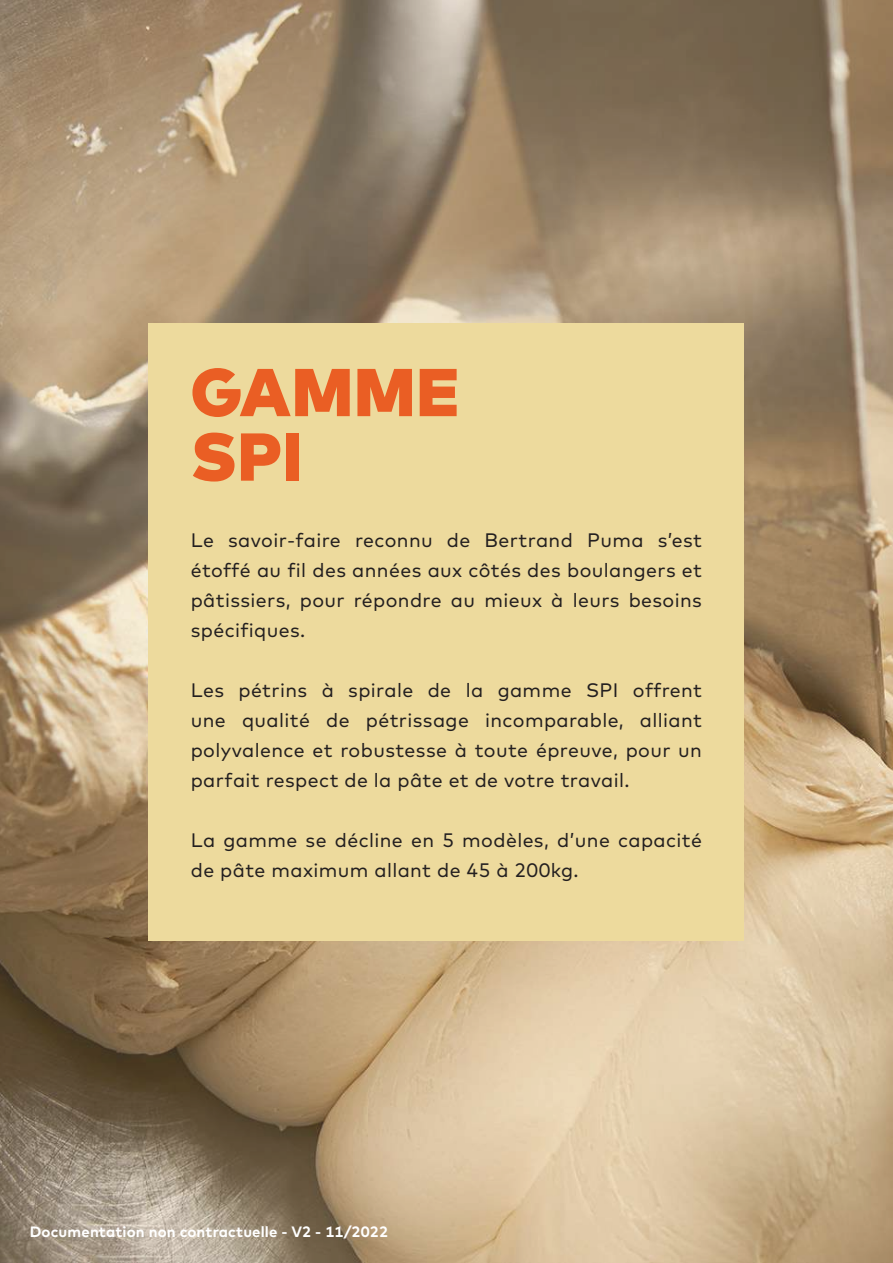
<style>
.page{position:relative;width:893px;height:1263px;background:#fff}
.page>*{position:absolute;margin:0;border:0;box-sizing:border-box;transform-origin:0 0}
.t1{font:900 67.5px/64.5px "Mark";letter-spacing:.015em;color:#ea5e24}
.t2{font:19.5px/30px "Mark";letter-spacing:.02em;color:#231f20;text-align:justify}
.t3{font:700 15px "Mark";letter-spacing:.01em;color:#fff}
</style>
<div class="page">
<img style="left:0;top:0;width:893px;height:1263px">
<div style="left:149px;top:323px;width:595px;height:617px;background:#edda9d"></div>
<h1 class="t1" style="left:191px;top:358px;width:270px">GAMME<br>SPI</h1>
<p class="t2" style="left:191px;top:524px;width:513px">Le savoir-faire reconnu de Bertrand Puma s’est étoffé au fil des années aux côtés des boulangers et pâtissiers, pour répondre au mieux à leurs besoins spécifiques.</p>
<p class="t2" style="left:191px;top:674px;width:513px">Les pétrins à spirale de la gamme SPI offrent une qualité de pétrissage incomparable, alliant polyvalence et robustesse à toute épreuve, pour un parfait respect de la pâte et de votre travail.</p>
<p class="t2" style="left:191px;top:824px;width:513px">La gamme se décline en 5 modèles, d’une capacité de pâte maximum allant de 45 à 200kg.</p>
<p class="t3" style="left:30px;top:1221px;width:360px">Documentation non contractuelle - V2 - 11/2022</p>
</div>
